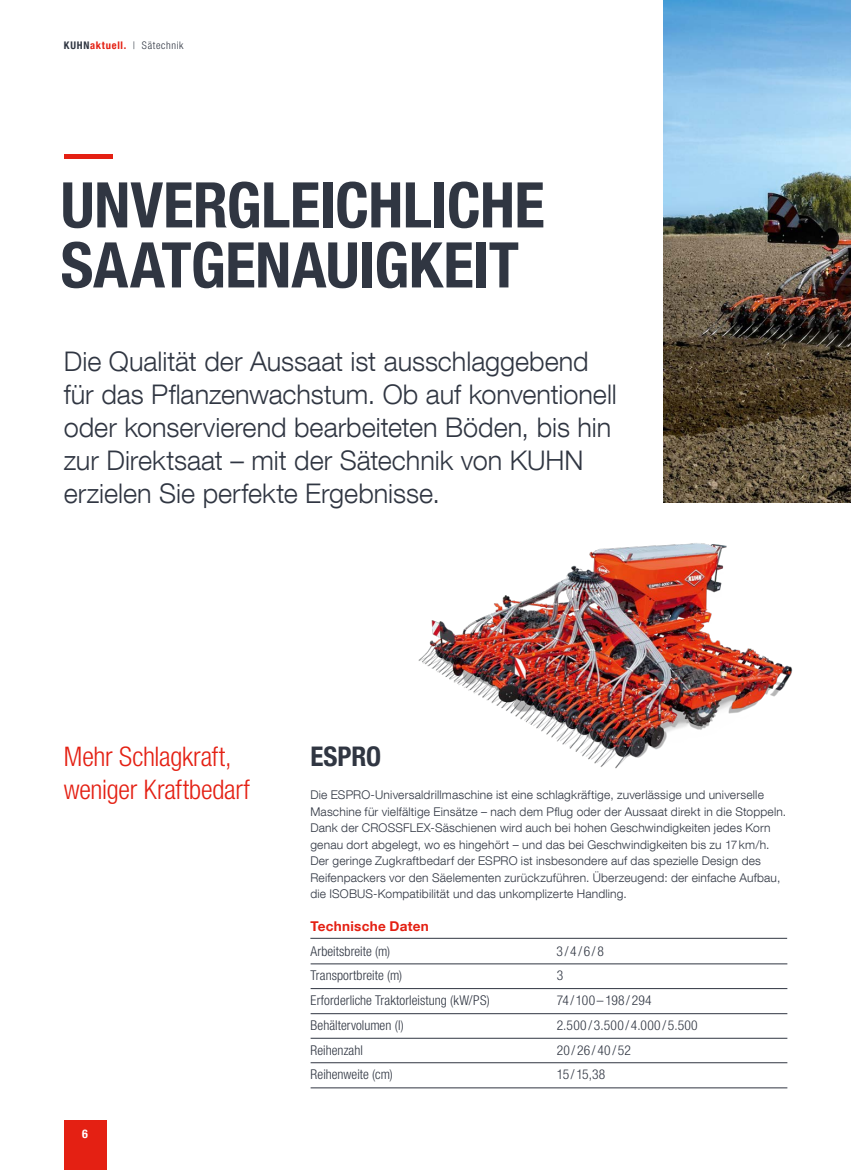
<style>
.page{position:relative;width:851px;height:1170px;background:#fff}
.page>*{position:absolute;margin:0;border:0;box-sizing:border-box;transform-origin:0 0}
.t1{font:700 condensed 63px/60px "Helvetica Neue LT Com";letter-spacing:-.01em;color:#303642}
.t2{font:300 27px/33px "Helvetica Neue LT Com";color:#303642}
.t3{font:300 condensed 27px/33px "Helvetica Neue LT Com";letter-spacing:-.01em;color:#e42013}
.t4{font:700 condensed 27px "Helvetica Neue LT Com";color:#303642}
.t5{font:300 condensed 13.5px "Helvetica Neue LT Com";letter-spacing:.005em;color:#303642}
.t6{font:300 condensed 13.5px "Helvetica Neue LT Com";letter-spacing:.025em;color:#303642}
.t7{font:700 13.5px "Helvetica Neue LT Com";letter-spacing:.02em;color:#e42013}
.t8{font:300 12px/16.5px "Helvetica Neue LT Com";letter-spacing:.015em;color:#303642}
.t9{font:700 condensed 12px "Helvetica Neue LT Com";color:#fff}
.t10{font:300 condensed 10.5px "Helvetica Neue LT Com";letter-spacing:.06em;color:#303642}
.s1{font-weight:700}
.s2{font-weight:700;color:#e42013}
</style>
<div class="page">
<img style="left:663px;top:0;width:187px;height:502px">
<div style="left:64px;top:154px;width:49px;height:5px;background:#e42013"></div>
<div style="left:64px;top:1120px;width:42px;height:49px;background:#e42013"></div>
<img style="left:418px;top:543px;width:375px;height:226px">
<hr style="left:310px;top:937px;width:477px;height:1px;background:#303642">
<hr style="left:310px;top:963px;width:477px;height:1px;background:#303642">
<hr style="left:310px;top:988px;width:477px;height:1px;background:#303642">
<hr style="left:310px;top:1013px;width:477px;height:1px;background:#303642">
<hr style="left:310px;top:1037px;width:477px;height:1px;background:#303642">
<hr style="left:310px;top:1062px;width:477px;height:1px;background:#303642">
<hr style="left:310px;top:1087px;width:477px;height:1px;background:#303642">
<p class="t10" style="left:64px;top:40px;width:121px"><span class="s1">KUHN</span><span class="s2">aktuell.</span> | Sätechnik</p>
<h1 class="t1" style="left:61px;top:175px;width:485px">UNVERGLEICHLICHE<br>SAATGENAUIGKEIT</h1>
<h2 class="t2" style="left:64px;top:344px;width:554px">Die Qualität der Aussaat ist ausschlaggebend für das Pflanzenwachstum. Ob auf konventionell oder konservierend bearbeiteten Böden, bis hin zur Direktsaat – mit der Sätechnik von KUHN erzielen Sie perfekte Ergebnisse.</h2>
<h2 class="t3" style="left:64px;top:740px;width:188px">Mehr Schlagkraft, weniger Kraftbedarf</h2>
<p class="t9" style="left:82px;top:1126px;width:7px">6</p>
<h2 class="t4" style="left:310px;top:740px;width:72px">ESPRO</h2>
<p class="t8" style="left:310px;top:786px;width:477px">Die ESPRO-Universaldrillmaschine ist eine schlagkräftige, zuverlässige und universelle Maschine für vielfältige Einsätze – nach dem Pflug oder der Aussaat direkt in die Stoppeln.<br>Dank der CROSSFLEX-Säschienen wird auch bei hohen Geschwindigkeiten jedes Korn genau dort abgelegt, wo es hingehört – und das bei Geschwindigkeiten bis zu 17km/h.<br>Der geringe Zugkraftbedarf der ESPRO ist insbesondere auf das spezielle Design des Reifenpackers vor den Säelementen zurückzuführen. Überzeugend: der einfache Aufbau, die ISOBUS-Kompatibilität und das unkomplizerte Handling.</p>
<p class="t7" style="left:310px;top:917px;width:120px">Technische Daten</p>
<p class="t5" style="left:310px;top:943px;width:81px">Arbeitsbreite (m)</p>
<p class="t5" style="left:556px;top:943px;width:49px">3/4/6/8</p>
<p class="t5" style="left:310px;top:967px;width:93px">Transportbreite (m)</p>
<p class="t5" style="left:556px;top:967px;width:8px">3</p>
<p class="t5" style="left:310px;top:992px;width:181px">Erforderliche Traktorleistung (kW/PS)</p>
<p class="t5" style="left:556px;top:992px;width:96px">74/100–198/294</p>
<p class="t5" style="left:310px;top:1017px;width:95px">Behältervolumen (l)</p>
<p class="t6" style="left:556px;top:1017px;width:142px">2.500/3.500/4.000/5.500</p>
<p class="t5" style="left:310px;top:1041px;width:54px">Reihenzahl</p>
<p class="t5" style="left:556px;top:1041px;width:76px">20/26/40/52</p>
<p class="t5" style="left:310px;top:1066px;width:84px">Reihenweite (cm)</p>
<p class="t5" style="left:556px;top:1066px;width:50px">15 / 15,38</p>
</div>
